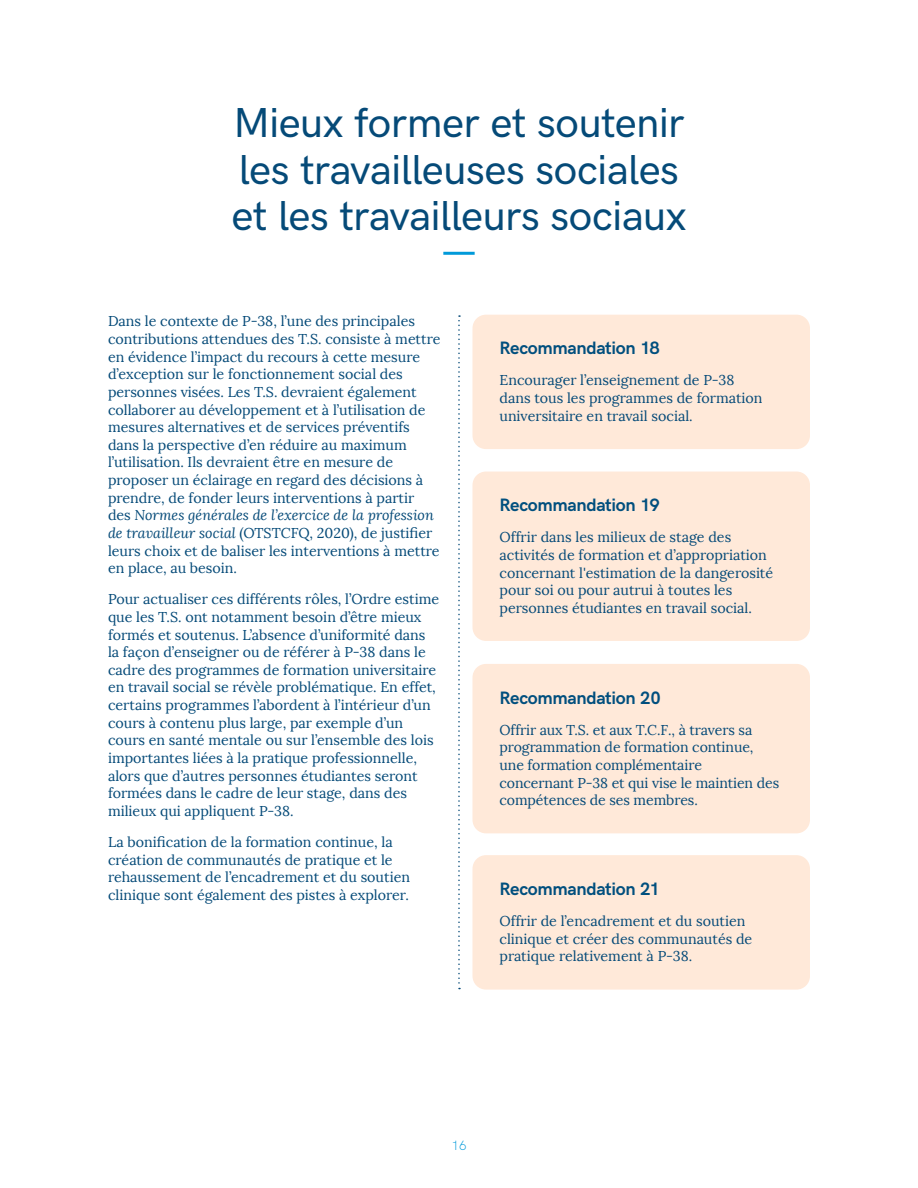
<style>
.page{position:relative;width:918px;height:1188px;background:#fff}
.page>*{position:absolute;margin:0;border:0;box-sizing:border-box;transform-origin:0 0}
.t1{font:500 42px/46.5px "HK Grotesk";letter-spacing:-.015em;color:#054a78}
.t2{font:700 18px "HK Grotesk";letter-spacing:-.02em;color:#004f7e}
.t3{font:14.25px/17.7px "Lora";color:#054a78}
.t4{font:300 13.5px "HK Grotesk";color:#009ada}
.s1{font-style:italic}
</style>
<div class="page">
<hr style="left:443px;top:252px;width:32px;height:3px;background:#009ada">
<div style="left:472px;top:315px;width:338px;height:134px;background:#ffe9d9;border-radius:14px"></div>
<div style="left:472px;top:472px;width:338px;height:169px;background:#ffe9d9;border-radius:14px"></div>
<div style="left:472px;top:664px;width:338px;height:169px;background:#ffe9d9;border-radius:14px"></div>
<div style="left:472px;top:855px;width:338px;height:135px;background:#ffe9d9;border-radius:14px"></div>
<svg style="left:458px;top:315px;width:2px;height:674px"></svg>
<h1 class="t1" style="left:231px;top:96px;width:457px">Mieux former et soutenir les travailleuses sociales et les travailleurs sociaux</h1>
<p class="t3" style="left:108px;top:313px;width:334px">Dans le contexte de P-38, l’une des principales contributions attendues des T.S. consiste à mettre en évidence l’impact du recours à cette mesure d’exception sur le fonctionnement social des personnes visées. Les T.S. devraient également collaborer au développement et à l’utilisation de mesures alternatives et de services préventifs dans la perspective d’en réduire au maximum l’utilisation. Ils devraient être en mesure de proposer un éclairage en regard des décisions à prendre, de fonder leurs interventions à partir des <span class="s1">Normes générales de l’exercice de la profession de travailleur social</span> (OTSTCFQ, 2020), de justifier leurs choix et de baliser les interventions à mettre en place, au besoin.</p>
<p class="t3" style="left:108px;top:591px;width:333px">Pour actualiser ces différents rôles, l’Ordre estime que les T.S. ont notamment besoin d’être mieux formés et soutenus. L’absence d’uniformité dans la façon d’enseigner ou de référer à P-38 dans le cadre des programmes de formation universitaire en travail social se révèle problématique. En effet, certains programmes l’abordent à l’intérieur d’un cours à contenu plus large, par exemple d’un cours en santé mentale ou sur l’ensemble des lois importantes liées à la pratique professionnelle, alors que d’autres personnes étudiantes seront formées dans le cadre de leur stage, dans des milieux qui appliquent P-38.</p>
<p class="t3" style="left:108px;top:833px;width:304px">La bonification de la formation continue, la création de communautés de pratique et le rehaussement de l’encadrement et du soutien clinique sont également des pistes à explorer.</p>
<p class="t2" style="left:500px;top:335px;width:162px">Recommandation 18</p>
<p class="t3" style="left:500px;top:372px;width:265px">Encourager l’enseignement de P-38 dans tous les programmes de formation universitaire en travail social.</p>
<p class="t2" style="left:500px;top:491px;width:162px">Recommandation 19</p>
<p class="t3" style="left:500px;top:528px;width:275px">Offrir dans les milieux de stage des activités de formation et d’appropriation concernant l'estimation de la dangerosité pour soi ou pour autrui à toutes les personnes étudiantes en travail social.</p>
<p class="t2" style="left:500px;top:684px;width:163px">Recommandation 20</p>
<p class="t3" style="left:500px;top:721px;width:281px">Offrir aux T.S. et aux T.C.F., à travers sa programmation de formation continue, une formation complémentaire concernant P-38 et qui vise le maintien des compétences de ses membres.</p>
<p class="t2" style="left:500px;top:875px;width:162px">Recommandation 21</p>
<p class="t3" style="left:500px;top:912px;width:254px">Offrir de l’encadrement et du soutien clinique et créer des communautés de pratique relativement à P-38.</p>
<p class="t4" style="left:452px;top:1135px;width:16px">16</p>
</div>
